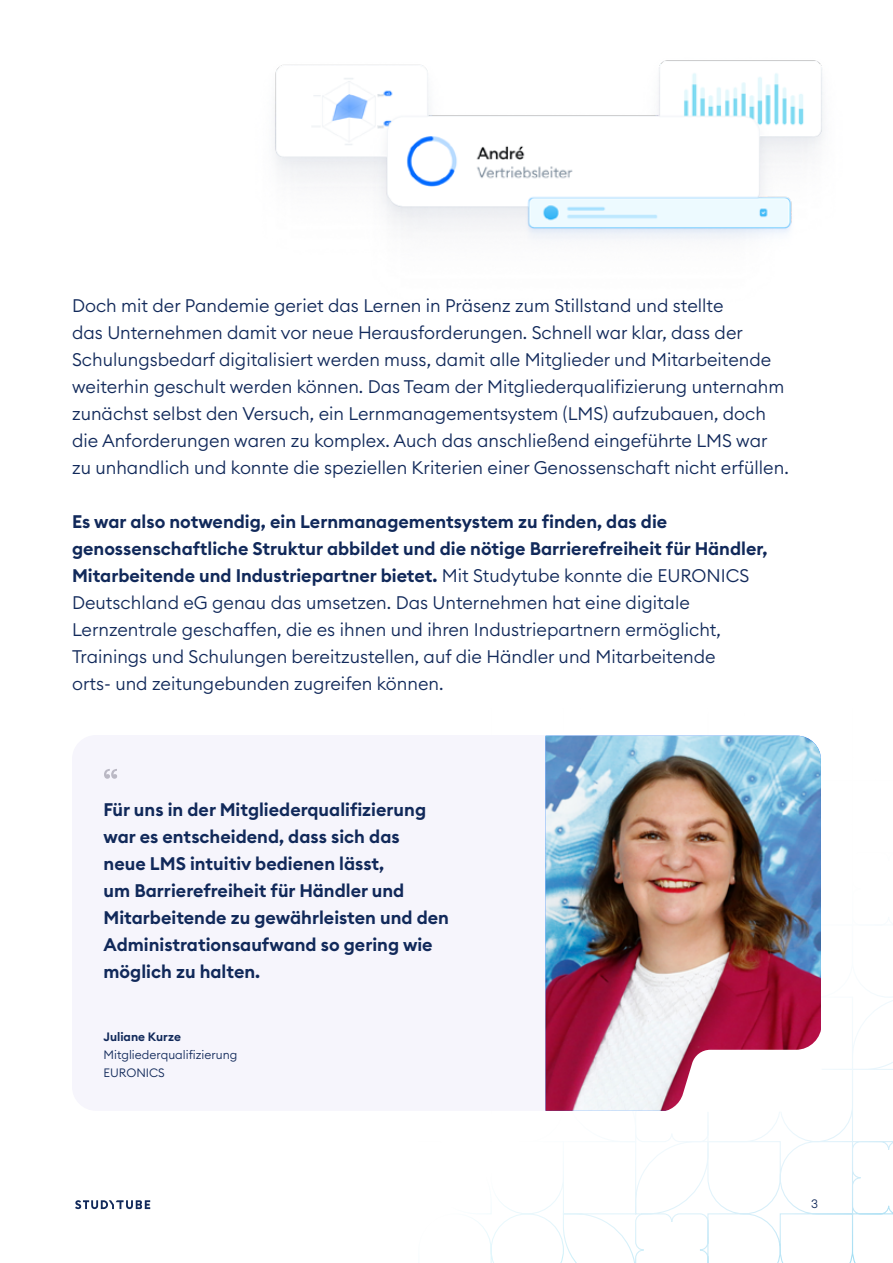
<style>
.page{position:relative;width:893px;height:1263px;background:#fff}
.page>*{position:absolute;margin:0;border:0;box-sizing:border-box;transform-origin:0 0}
.t1{font:300 18px/27px "Euclid Circular B";color:#11295a}
.t2{font:600 18px/27px "Euclid Circular B";color:#11295a}
.t3{font:300 12px/18px "Euclid Circular B";color:#11295a}
.t4{font:600 12px "Euclid Circular B";color:#11295a}
.s1{font-weight:600}
</style>
<div class="page">
<svg style="left:75px;top:1200px;width:75px;height:9px"></svg>
<svg style="left:472px;top:753px;width:420px;height:510px"></svg>
<div style="left:72px;top:735px;width:748px;height:376px;background:#f6f5fc;border-radius:24px"></div>
<svg style="left:104px;top:769px;width:13px;height:10px"></svg>
<img style="left:545px;top:736px;width:275px;height:375px">
<svg style="left:658px;top:1024px;width:163px;height:88px"></svg>
<img style="left:274px;top:60px;width:549px;height:180px">
<p class="t1" style="left:72px;top:292px;width:718px">Doch mit der Pandemie geriet das Lernen in Präsenz zum Stillstand und stellte<br>das Unternehmen damit vor neue Herausforderungen. Schnell war klar, dass der Schulungsbedarf digitalisiert werden muss, damit alle Mitglieder und Mitarbeitende weiterhin geschult werden können. Das Team der Mitgliederqualifizierung unternahm zunächst selbst den Versuch, ein Lernmanagementsystem (LMS) aufzubauen, doch die Anforderungen waren zu komplex. Auch das anschließend eingeführte LMS war zu unhandlich und konnte die speziellen Kriterien einer Genossenschaft nicht erfüllen.</p>
<p class="t1" style="left:72px;top:508px;width:697px"><span class="s1">Es war also notwendig, ein Lernmanagementsystem zu finden, das die genossenschaftliche Struktur abbildet und die nötige Barrierefreiheit für Händler, Mitarbeitende und Industriepartner bietet.</span> Mit Studytube konnte die EURONICS Deutschland eG genau das umsetzen. Das Unternehmen hat eine digitale Lernzentrale geschaffen, die es ihnen und ihren Industriepartnern ermöglicht, Trainings und Schulungen bereitzustellen, auf die Händler und Mitarbeitende<br>orts- und zeitungebunden zugreifen können.</p>
<p class="t2" style="left:104px;top:796px;width:347px">Für uns in der Mitgliederqualifizierung war es entscheidend, dass sich das<br>neue LMS intuitiv bedienen lässt,<br>um Barrierefreiheit für Händler und Mitarbeitende zu gewährleisten und den Administrationsaufwand so gering wie möglich zu halten.</p>
<p class="t4" style="left:104px;top:1029px;width:79px">Juliane Kurze</p>
<p class="t3" style="left:104px;top:1046px;width:135px">Mitgliederqualifizierung<br>EURONICS</p>
<p class="t3" style="left:811px;top:1195px;width:8px">3</p>
</div>
